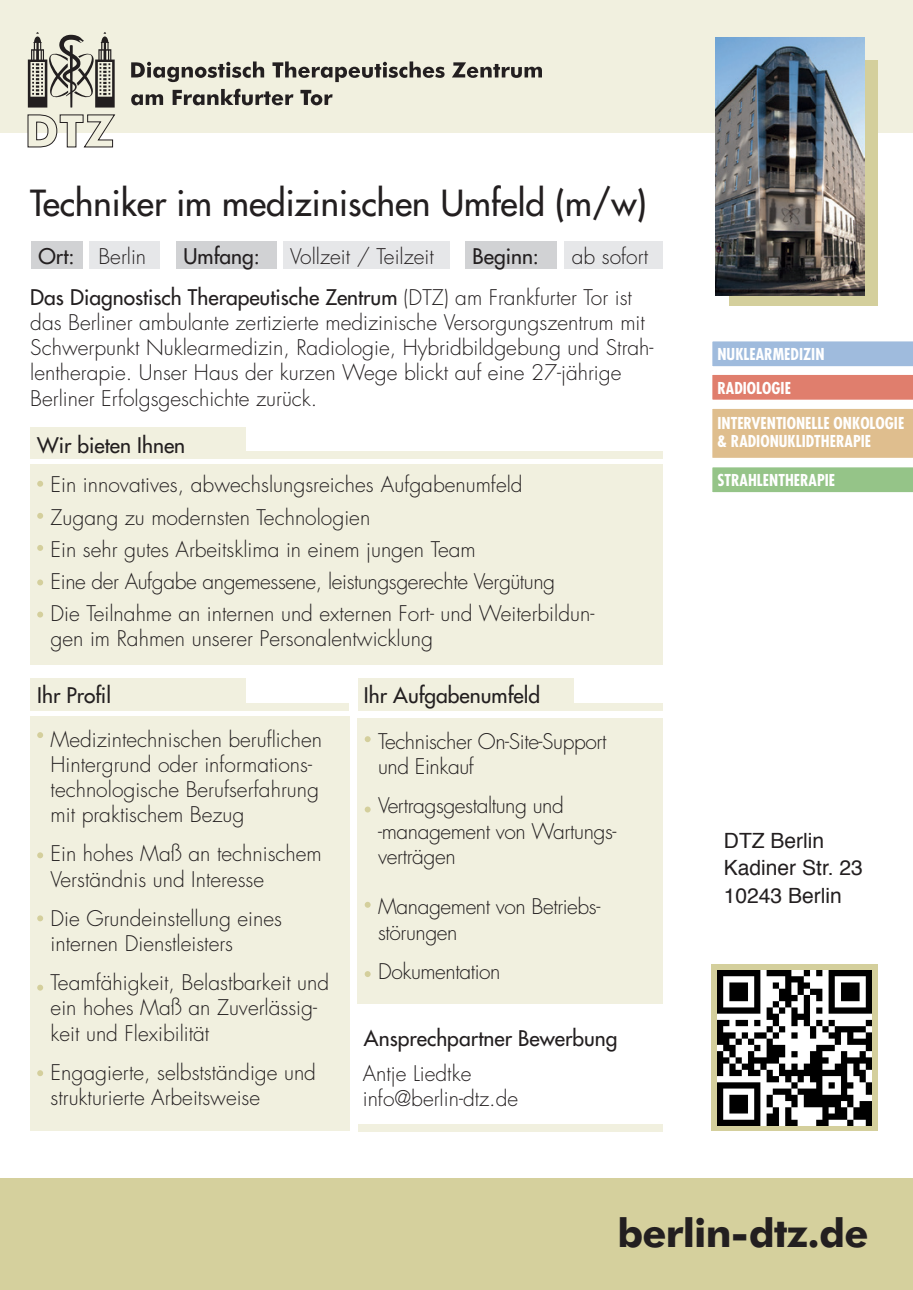
<style>
.page{position:relative;width:913px;height:1290px;background:#fff}
.page>*{position:absolute;margin:0;border:0;box-sizing:border-box;transform-origin:0 0}
.t1{font:700 39.55px "Futura BT";letter-spacing:-.02em;color:#231f20}
.t2{font:500 35px "Futura Std";color:#231f20}
.t3{font:300 21px/25.2px "Futura Std";color:#231f20}
.t4{font:300 21px/25.2px "Futura Std";letter-spacing:-.02em;color:#231f20}
.t5{font:500 21px "Futura Std";color:#231f20}
.t6{font:21px/27.3px "Helvetica";color:#231f20}
.t7{font:700 condensed 16.1px/34.3px "Futura Std";color:#fff}
.s1{font-weight:500}
</style>
<div class="page">
<div style="left:30px;top:703px;width:319px;height:7px;background:#f1f0df"></div>
<div style="left:31px;top:451px;width:632px;height:7px;background:#f1f0df"></div>
<div style="left:0;top:0;width:913px;height:132px;background:#f1f0df"></div>
<div style="left:711px;top:964px;width:167px;height:167px;background:#d4cf9c"></div>
<img style="left:717px;top:970px;width:154px;height:155px">
<svg style="left:27px;top:114px;width:89px;height:34px"></svg>
<svg style="left:28px;top:32px;width:87px;height:76px"></svg>
<svg style="left:131px;top:61px;width:133px;height:21px"></svg>
<svg style="left:272px;top:61px;width:172px;height:21px"></svg>
<svg style="left:452px;top:62px;width:90px;height:16px"></svg>
<svg style="left:131px;top:94px;width:32px;height:11px"></svg>
<svg style="left:173px;top:89px;width:120px;height:16px"></svg>
<svg style="left:300px;top:90px;width:33px;height:15px"></svg>
<div style="left:89px;top:241px;width:71px;height:27px;background:#e6e7e9"></div>
<div style="left:283px;top:241px;width:166px;height:27px;background:#e6e7e9"></div>
<div style="left:564px;top:241px;width:99px;height:27px;background:#e6e7e9"></div>
<div style="left:31px;top:241px;width:51px;height:27px;background:#d1d2d4"></div>
<div style="left:176px;top:241px;width:100px;height:27px;background:#d1d2d4"></div>
<div style="left:465px;top:241px;width:92px;height:27px;background:#d1d2d4"></div>
<div style="left:30px;top:679px;width:216px;height:31px;background:#f1f0df"></div>
<div style="left:30px;top:716px;width:320px;height:415px;background:#f1f0df"></div>
<div style="left:30px;top:427px;width:216px;height:31px;background:#f1f0df"></div>
<div style="left:30px;top:465px;width:633px;height:200px;background:#f1f0df"></div>
<div style="left:729px;top:60px;width:149px;height:245px;background:#d4cf9c"></div>
<img style="left:715px;top:38px;width:149px;height:257px">
<div style="left:0;top:1179px;width:913px;height:111px;background:#d5d09d"></div>
<svg style="left:37px;top:481px;width:6px;height:6px"></svg>
<svg style="left:37px;top:513px;width:6px;height:6px"></svg>
<svg style="left:37px;top:545px;width:6px;height:6px"></svg>
<svg style="left:37px;top:579px;width:6px;height:6px"></svg>
<svg style="left:37px;top:611px;width:6px;height:6px"></svg>
<svg style="left:712px;top:341px;width:201px;height:59px;background:#c9acb3"></svg>
<svg style="left:712px;top:409px;width:201px;height:84px;background:#cdc79a"></svg>
<svg style="left:37px;top:732px;width:6px;height:6px"></svg>
<svg style="left:37px;top:852px;width:6px;height:6px"></svg>
<svg style="left:37px;top:915px;width:6px;height:6px"></svg>
<div style="left:358px;top:679px;width:215px;height:31px;background:#f1f0df"></div>
<div style="left:358px;top:719px;width:305px;height:285px;background:#f1f0df"></div>
<div style="left:358px;top:703px;width:304px;height:7px;background:#f1f0df"></div>
<svg style="left:365px;top:736px;width:6px;height:6px"></svg>
<svg style="left:37px;top:985px;width:6px;height:5px"></svg>
<svg style="left:37px;top:1070px;width:6px;height:6px"></svg>
<svg style="left:365px;top:806px;width:6px;height:6px"></svg>
<svg style="left:365px;top:902px;width:6px;height:6px"></svg>
<svg style="left:365px;top:971px;width:6px;height:6px"></svg>
<div style="left:358px;top:1124px;width:304px;height:7px;background:#f1f0df"></div>
<h2 class="t2" style="left:30px;top:182px;width:618px">Techniker im medizinischen Umfeld (m/w)</h2>
<p class="t3" style="left:38px;top:244px;width:109px"><span class="s1">Ort:</span> Berlin</p>
<p class="t5" style="left:184px;top:243px;width:78px">Umfang:</p>
<p class="t3" style="left:290px;top:244px;width:145px">Vollzeit / Teilzeit</p>
<p class="t5" style="left:472px;top:243px;width:68px">Beginn:</p>
<p class="t3" style="left:572px;top:244px;width:78px">ab sofort</p>
<p class="t3" style="left:30px;top:285px;width:625px"><span class="s1">Das Diagnostisch Therapeutische Zentrum</span> (DTZ) am Frankfurter Tor ist das Berliner ambulante zertizierte medizinische Versorgungszentrum mit Schwerpunkt Nuklearmedizin, Radiologie, Hybridbildgebung und Strah&shy;lentherapie. Unser Haus der kurzen Wege blickt auf eine 27-jährige Berliner Erfolgsgeschichte zurück.</p>
<p class="t5" style="left:37px;top:432px;width:150px">Wir bieten Ihnen</p>
<p class="t3" style="left:51px;top:469px;width:545px;line-height:32.2px">Ein innovatives, abwechslungsreiches Aufgabenumfeld Zugang zu modernsten Technologien<br>Ein sehr gutes Arbeitsklima in einem jungen Team<br>Eine der Aufgabe angemessene, leistungsgerechte Vergütung<br>Die Teilnahme an internen und externen Fort- und Weiterbildun-</p>
<p class="t3" style="left:51px;top:627px;width:384px">gen im Rahmen unserer Personalentwicklung</p>
<p class="t5" style="left:37px;top:682px;width:75px">Ihr Profil</p>
<p class="t3" style="left:51px;top:727px;width:273px">Medizintechnischen beruflichen<br>Hintergrund oder informations&shy;technologische Berufserfahrung mit praktischem Bezug</p>
<p class="t3" style="left:51px;top:842px;width:273px">Ein hohes Maß an technischem<br>Verständnis und Interesse</p>
<p class="t3" style="left:51px;top:906px;width:233px">Die Grundeinstellung eines internen Dienstleisters</p>
<p class="t3" style="left:51px;top:970px;width:280px">Teamfähigkeit, Belastbarkeit und ein hohes Maß an Zuverlässig&shy;keit und Flexibilität</p>
<p class="t3" style="left:51px;top:1060px;width:267px">Engagierte, selbstständige und strukturierte Arbeitsweise</p>
<p class="t5" style="left:364px;top:682px;width:178px">Ihr Aufgabenumfeld</p>
<p class="t4" style="left:378px;top:729px;width:230px">Technischer On-Site-Support und Einkauf</p>
<p class="t4" style="left:378px;top:794px;width:240px">Vertragsgestaltung und -management von Wartungs&shy;verträgen</p>
<p class="t4" style="left:378px;top:895px;width:224px">Management von Betriebs&shy;störungen</p>
<p class="t4" style="left:378px;top:959px;width:124px">Dokumentation</p>
<p class="t5" style="left:364px;top:1025px;width:255px">Ansprechpartner Bewerbung</p>
<p class="t3" style="left:363px;top:1061px;width:157px">Antje Liedtke info@berlin-dtz.de</p>
<p class="t7" style="left:717px;top:337px;width:188px">NUKLEARMEDIZIN<br>RADIOLOGIE<br>INTERVENTIONELLE ONKOLOGIE</p>
<p class="t7" style="left:717px;top:424px;width:155px">&amp; RADIONUKLIDTHERAPIE</p>
<p class="t7" style="left:717px;top:463px;width:119px">STRAHLENTHERAPIE</p>
<p class="t6" style="left:724px;top:827px;width:140px">DTZ Berlin<br>Kadiner Str. 23<br>10243 Berlin</p>
<h1 class="t1" style="left:617px;top:1208px;width:253px">berlin-dtz.de</h1>
</div>
